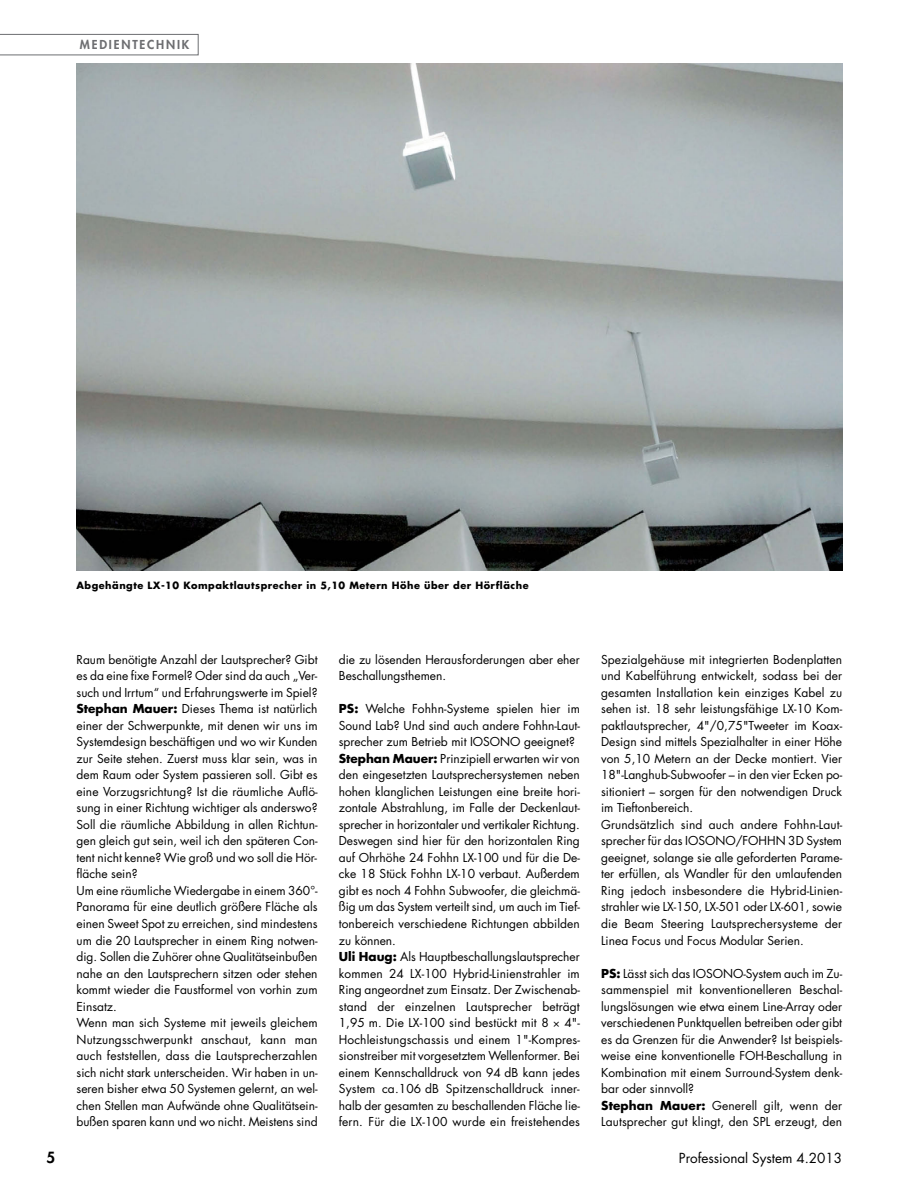
<style>
.page{position:relative;width:906px;height:1191px;background:#fff}
.page>*{position:absolute;margin:0;border:0;box-sizing:border-box;transform-origin:0 0}
.t1{font:800 15px "Futura";color:#000}
.t2{font:13.5px "Futura";color:#000}
.t3{font:12px/16.5px "Futura";color:#000}
.t4{font:800 12px "Futura";letter-spacing:.15em;color:#6d6e71}
.t5{font:700 9.75px "Futura";letter-spacing:.05em;color:#000}
.s1{font-weight:700}
</style>
<div class="page">
<svg style="left:0;top:34px;width:198px;height:21px"></svg>
<img style="left:77px;top:64px;width:765px;height:507px">
<p class="t4" style="left:80px;top:39px;width:111px">MEDIENTECHNIK</p>
<p class="t5" style="left:77px;top:580px;width:453px">Abgehängte LX-10 Kompaktlautsprecher in 5,10 Metern Höhe über der Hörfläche</p>
<p class="t3" style="left:77px;top:652px;width:243px">Raum benötigte Anzahl der Lautsprecher? Gibt es da eine fixe Formel? Oder sind da auch „Ver&shy;such und Irrtum“ und Erfahrungswerte im Spiel?<br><span class="s1">Stephan Mauer:</span> Dieses Thema ist natürlich einer der Schwerpunkte, mit denen wir uns im Systemdesign beschäftigen und wo wir Kunden zur Seite stehen. Zuerst muss klar sein, was in dem Raum oder System passieren soll. Gibt es eine Vorzugsrichtung? Ist die räumliche Auflö&shy;sung in einer Richtung wichtiger als anderswo?<br>Soll die räumliche Abbildung in allen Richtun&shy;gen gleich gut sein, weil ich den späteren Con&shy;tent nicht kenne? Wie groß und wo soll die Hör&shy;fläche sein?<br>Um eine räumliche Wiedergabe in einem 360°- Panorama für eine deutlich größere Fläche als einen Sweet Spot zu erreichen, sind mindestens um die 20 Lautsprecher in einem Ring notwen&shy;dig. Sollen die Zuhörer ohne Qualitätseinbußen nahe an den Lautsprechern sitzen oder stehen kommt wieder die Faustformel von vorhin zum Einsatz.<br>Wenn man sich Systeme mit jeweils gleichem Nutzungsschwerpunkt anschaut, kann man auch feststellen, dass die Lautsprecherzahlen sich nicht stark unterscheiden. Wir haben in un&shy;seren bisher etwa 50 Systemen gelernt, an wel&shy;chen Stellen man Aufwände ohne Qualitätsein&shy;bußen sparen kann und wo nicht. Meistens sind</p>
<p class="t3" style="left:339px;top:652px;width:242px">die zu lösenden Herausforderungen aber eher<br>Beschallungsthemen.</p>
<p class="t3" style="left:339px;top:702px;width:242px"><span class="s1">PS:</span> Welche Fohhn-Systeme spielen hier im Sound Lab? Und sind auch andere Fohhn-Laut&shy;sprecher zum Betrieb mit IOSONO geeignet?<br><span class="s1">Stephan Mauer:</span> Prinzipiell erwarten wir von den eingesetzten Lautsprechersystemen neben hohen klanglichen Leistungen eine breite hori&shy;zontale Abstrahlung, im Falle der Deckenlaut&shy;sprecher in horizontaler und vertikaler Richtung.<br>Deswegen sind hier für den horizontalen Ring auf Ohrhöhe 24 Fohhn LX-100 und für die De&shy;cke 18 Stück Fohhn LX-10 verbaut. Außerdem gibt es noch 4 Fohhn Subwoofer, die gleichmä&shy;ßig um das System verteilt sind, um auch im Tief&shy;tonbereich verschiedene Richtungen abbilden zu können.<br><span class="s1">Uli Haug:</span> Als Hauptbeschallungslautsprecher kommen 24 LX-100 Hybrid-Linienstrahler im Ring angeordnet zum Einsatz. Der Zwischenab&shy;stand der einzelnen Lautsprecher beträgt 1,95 m. Die LX-100 sind bestückt mit 8</p>
<p class="t3" style="left:339px;top:1015px;width:242px;text-align:justify;text-indent:225px">4"- Hochleistungschassis und einem 1"-Kompres&shy;sionstreiber mit vorgesetztem Wellenformer. Bei einem Kennschalldruck von 94 dB kann jedes System ca.106 dB Spitzenschalldruck inner&shy;halb der gesamten zu beschallenden Fläche lie&shy;fern. Für die LX-100 wurde ein freistehendes</p>
<p class="t3" style="left:601px;top:652px;width:242px">Spezialgehäuse mit integrierten Bodenplatten und Kabelführung entwickelt, sodass bei der gesamten Installation kein einziges Kabel zu sehen ist. 18 sehr leistungsfähige LX-10 Kom&shy;paktlautsprecher, 4"/0,75"Tweeter im Koax-Design sind mittels Spezialhalter in einer Höhe von 5,10 Metern an der Decke montiert. Vier 18"-Langhub-Subwoofer – in den vier Ecken po&shy;sitioniert – sorgen für den notwendigen Druck im Tieftonbereich.<br>Grundsätzlich sind auch andere Fohhn-Laut&shy;sprecher für das IOSONO/FOHHN 3D System geeignet, solange sie alle geforderten Parame&shy;ter erfüllen, als Wandler für den umlaufenden Ring jedoch insbesondere die Hybrid-Linien&shy;strahler wie LX-150, LX-501 oder LX-601, sowie die Beam Steering Lautsprechersysteme der Linea Focus und Focus Modular Serien.</p>
<p class="t3" style="left:601px;top:966px;width:242px"><span class="s1">PS:</span> Lässt sich das IOSONO-System auch im Zu&shy;sammenspiel mit konventionelleren Beschal&shy;lungslösungen wie etwa einem Line-Array oder verschiedenen Punktquellen betreiben oder gibt es da Grenzen für die Anwender? Ist beispiels&shy;weise eine konventionelle FOH-Beschallung in Kombination mit einem Surround-System denk&shy;bar oder sinnvoll?<br><span class="s1">Stephan Mauer:</span> Generell gilt, wenn der Lautsprecher gut klingt, den SPL erzeugt, den</p>
<p class="t1" style="left:47px;top:1150px;width:10px">5</p>
<p class="t2" style="left:679px;top:1152px;width:165px">Professional System 4.2013</p>
</div>
